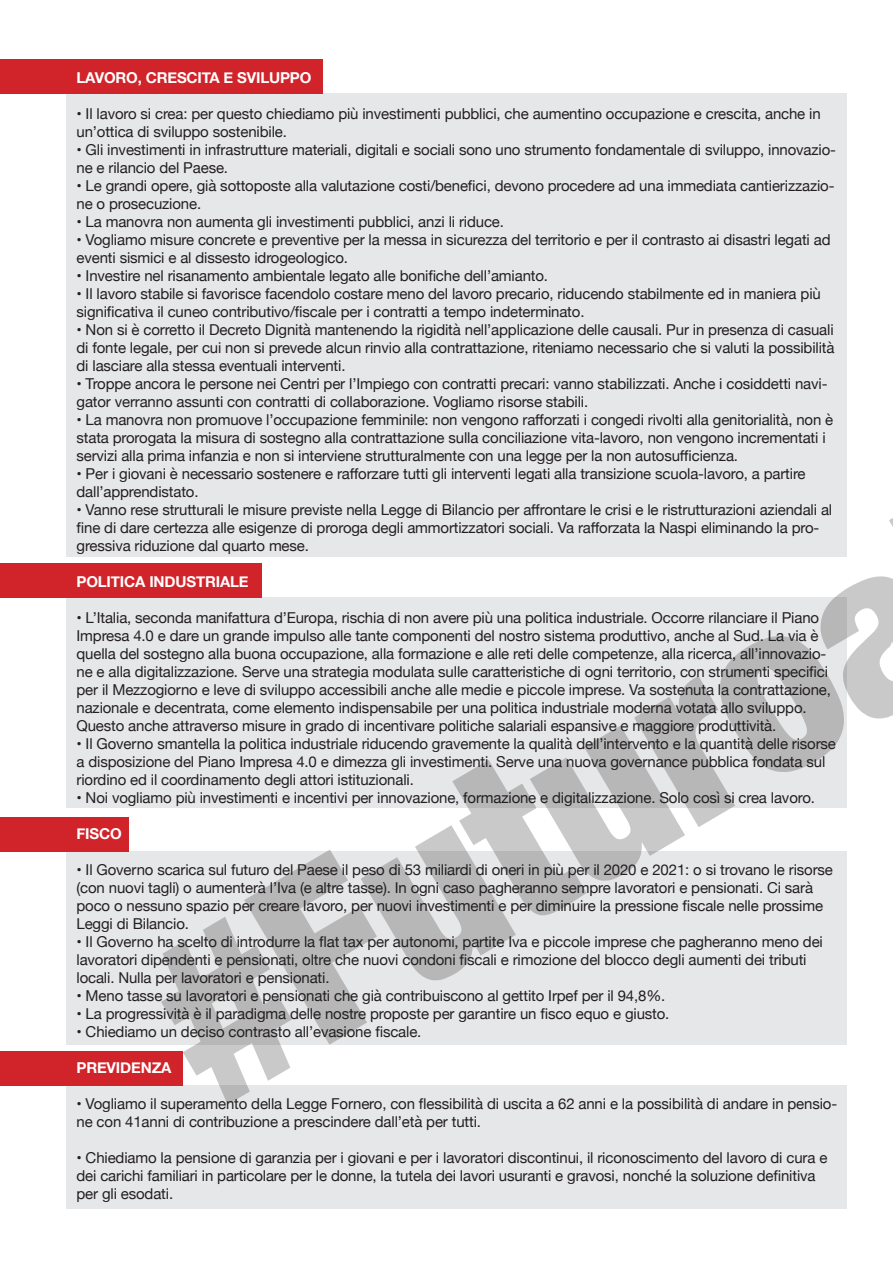
<style>
.page{position:relative;width:893px;height:1263px;background:#fff}
.page>*{position:absolute;margin:0;border:0;box-sizing:border-box;transform-origin:0 0}
.t1{font:900 condensed 235.05px "Helvetica Neue";color:#231f20}
.t2{font:15px/18px "Helvetica Neue";letter-spacing:-.01em;color:#231f20}
.t3{font:700 15px "Helvetica Neue";letter-spacing:-.01em;color:#fff}
</style>
<div class="page">
<hr style="left:892px;top:168px;width:1px;height:34px;background:#d1232a">
<hr style="left:892px;top:349px;width:1px;height:34px;background:#d1232a">
<hr style="left:892px;top:566px;width:1px;height:34px;background:#d1232a">
<hr style="left:892px;top:764px;width:1px;height:34px;background:#d1232a">
<hr style="left:892px;top:907px;width:1px;height:34px;background:#d1232a">
<hr style="left:892px;top:1032px;width:1px;height:34px;background:#d1232a">
<div style="left:66px;top:94px;width:780px;height:463px;background:#e6e7e9"></div>
<div style="left:66px;top:597px;width:780px;height:211px;background:#e6e7e9"></div>
<div style="left:66px;top:851px;width:780px;height:193px;background:#e6e7e9"></div>
<div style="left:66px;top:1085px;width:780px;height:124px;background:#e6e7e9"></div>
<div style="left:0;top:60px;width:322px;height:34px;background:#d1232a"></div>
<div style="left:0;top:563px;width:262px;height:34px;background:#d1232a"></div>
<div style="left:0;top:817px;width:128px;height:34px;background:#d1232a"></div>
<div style="left:0;top:1051px;width:183px;height:34px;background:#d1232a"></div>
<p class="t3" style="left:77px;top:66px;width:236px">LAVORO, CRESCITA E SVILUPPO</p>
<p class="t2" style="left:77px;top:105px;width:746px">• Il lavoro si crea: per questo chiediamo più investimenti pubblici, che aumentino occupazione e crescita, anche in un’ottica di sviluppo sostenibile.</p>
<p class="t2" style="left:77px;top:141px;width:761px">• Gli investimenti in infrastrutture materiali, digitali e sociali sono uno strumento fondamentale di sviluppo, innovazio&shy;ne e rilancio del Paese.</p>
<p class="t2" style="left:77px;top:177px;width:759px">• Le grandi opere, già sottoposte alla valutazione costi/benefici, devono procedere ad una immediata cantierizzazio&shy;ne o prosecuzione.</p>
<p class="t2" style="left:77px;top:213px;width:429px">• La manovra non aumenta gli investimenti pubblici, anzi li riduce.</p>
<p class="t2" style="left:77px;top:231px;width:755px">• Vogliamo misure concrete e preventive per la messa in sicurezza del territorio e per il contrasto ai disastri legati ad eventi sismici e al dissesto idrogeologico.</p>
<p class="t2" style="left:77px;top:267px;width:473px">• Investire nel risanamento ambientale legato alle bonifiche dell’amianto.</p>
<p class="t2" style="left:77px;top:285px;width:746px">• Il lavoro stabile si favorisce facendolo costare meno del lavoro precario, riducendo stabilmente ed in maniera più significativa il cuneo contributivo/fiscale per i contratti a tempo indeterminato.</p>
<p class="t2" style="left:77px;top:321px;width:759px;text-align:justify">• Non si è corretto il Decreto Dignità mantenendo la rigidità nell’applicazione delle causali. Pur in presenza di casuali di fonte legale, per cui non si prevede alcun rinvio alla contrattazione, riteniamo necessario che si valuti la possibilità di lasciare alla stessa eventuali interventi.</p>
<p class="t2" style="left:77px;top:375px;width:752px">• Troppe ancora le persone nei Centri per l’Impiego con contratti precari: vanno stabilizzati. Anche i cosiddetti navi&shy;gator verranno assunti con contratti di collaborazione. Vogliamo risorse stabili.</p>
<p class="t2" style="left:77px;top:411px;width:758px">• La manovra non promuove l’occupazione femminile: non vengono rafforzati i congedi rivolti alla genitorialità, non è stata prorogata la misura di sostegno alla contrattazione sulla conciliazione vita-lavoro, non vengono incrementati i servizi alla prima infanzia e non si interviene strutturalmente con una legge per la non autosufficienza.</p>
<p class="t2" style="left:77px;top:465px;width:731px">• Per i giovani è necessario sostenere e rafforzare tutti gli interventi legati alla transizione scuola-lavoro, a partire dall’apprendistato.</p>
<p class="t2" style="left:77px;top:501px;width:757px">• Vanno rese strutturali le misure previste nella Legge di Bilancio per affrontare le crisi e le ristrutturazioni aziendali al fine di dare certezza alle esigenze di proroga degli ammortizzatori sociali. Va rafforzata la Naspi eliminando la pro&shy;gressiva riduzione dal quarto mese.</p>
<p class="t3" style="left:77px;top:570px;width:174px">POLITICA INDUSTRIALE</p>
<p class="t2" style="left:77px;top:609px;width:756px">• L’Italia, seconda manifattura d’Europa, rischia di non avere più una politica industriale. Occorre rilanciare il Piano Impresa 4.0 e dare un grande impulso alle tante componenti del nostro sistema produttivo, anche al Sud. La via è quella del sostegno alla buona occupazione, alla formazione e alle reti delle competenze, alla ricerca, all’innovazio&shy;ne e alla digitalizzazione. Serve una strategia modulata sulle caratteristiche di ogni territorio, con strumenti specifici per il Mezzogiorno e leve di sviluppo accessibili anche alle medie e piccole imprese. Va sostenuta la contrattazione, nazionale e decentrata, come elemento indispensabile per una politica industriale moderna votata allo sviluppo.<br>Questo anche attraverso misure in grado di incentivare politiche salariali espansive e maggiore produttività.</p>
<p class="t2" style="left:77px;top:735px;width:761px">• Il Governo smantella la politica industriale riducendo gravemente la qualità dell’intervento e la quantità delle risorse a disposizione del Piano Impresa 4.0 e dimezza gli investimenti. Serve una nuova governance pubblica fondata sul riordino ed il coordinamento degli attori istituzionali.</p>
<p class="t2" style="left:77px;top:789px;width:740px">• Noi vogliamo più investimenti e incentivi per innovazione, formazione e digitalizzazione. Solo così si crea lavoro.</p>
<p class="t3" style="left:77px;top:822px;width:47px">FISCO</p>
<p class="t2" style="left:77px;top:861px;width:758px">• Il Governo scarica sul futuro del Paese il peso di 53 miliardi di oneri in più per il 2020 e 2021: o si trovano le risorse (con nuovi tagli) o aumenterà l’Iva (e altre tasse). In ogni caso pagheranno sempre lavoratori e pensionati. Ci sarà poco o nessuno spazio per creare lavoro, per nuovi investimenti e per diminuire la pressione fiscale nelle prossime Leggi di Bilancio.</p>
<p class="t2" style="left:77px;top:933px;width:748px">• Il Governo ha scelto di introdurre la flat tax per autonomi, partite Iva e piccole imprese che pagheranno meno dei lavoratori dipendenti e pensionati, oltre che nuovi condoni fiscali e rimozione del blocco degli aumenti dei tributi locali. Nulla per lavoratori e pensionati.</p>
<p class="t2" style="left:77px;top:987px;width:590px">• Meno tasse su lavoratori e pensionati che già contribuiscono al gettito Irpef per il 94,8%.</p>
<p class="t2" style="left:77px;top:1005px;width:594px">• La progressività è il paradigma delle nostre proposte per garantire un fisco equo e giusto.</p>
<p class="t2" style="left:77px;top:1023px;width:346px">• Chiediamo un deciso contrasto all’evasione fiscale.</p>
<p class="t3" style="left:77px;top:1056px;width:97px">PREVIDENZA</p>
<p class="t2" style="left:77px;top:1095px;width:762px">• Vogliamo il superamento della Legge Fornero, con flessibilità di uscita a 62 anni e la possibilità di andare in pensio&shy;ne con 41anni di contribuzione a prescindere dall’età per tutti.</p>
<p class="t2" style="left:77px;top:1149px;width:752px">• Chiediamo la pensione di garanzia per i giovani e per i lavoratori discontinui, il riconoscimento del lavoro di cura e dei carichi familiari in particolare per le donne, la tutela dei lavori usuranti e gravosi, nonché la soluzione definitiva per gli esodati.</p>
<h1 class="t1" style="left:74px;top:877px;width:873px;rotate:-31deg">#Futuroa</h1>
</div>
